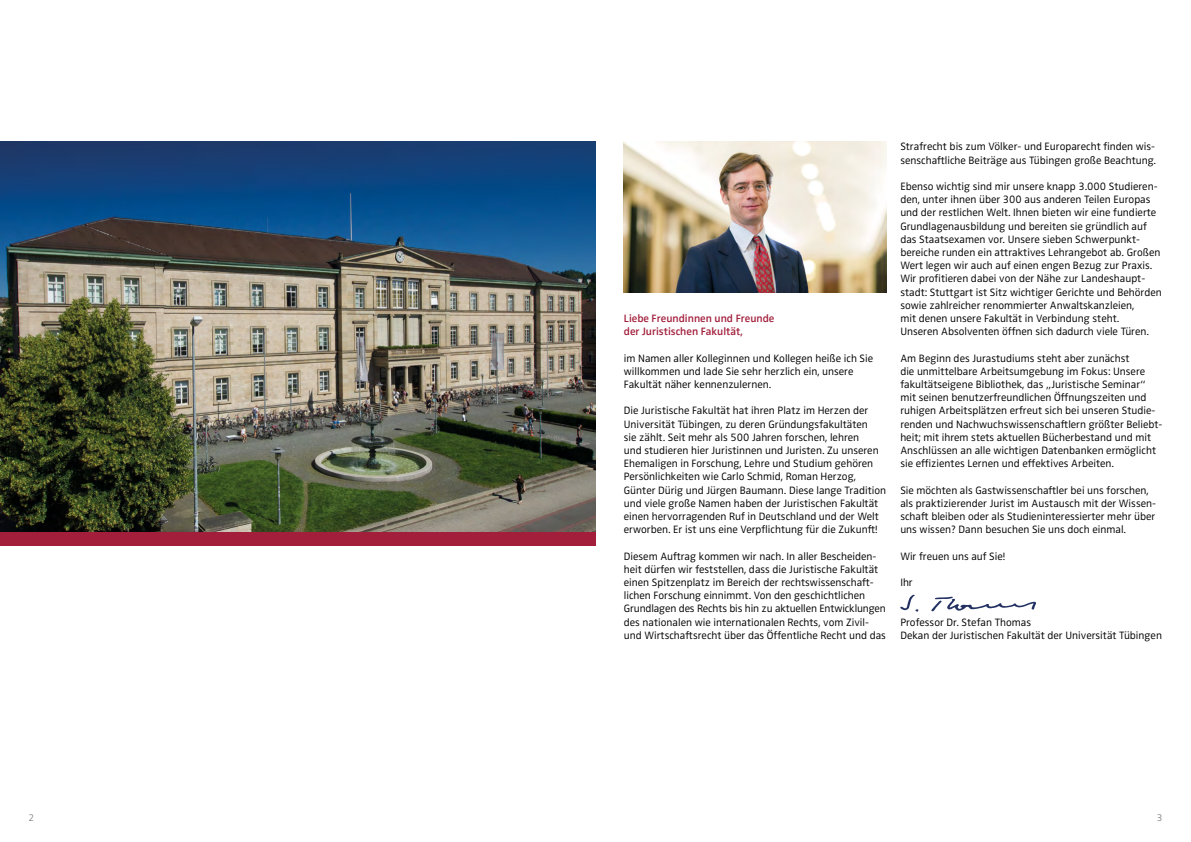
<style>
.page{position:relative;width:1191px;height:842px;background:#fff}
.page>*{position:absolute;margin:0;border:0;box-sizing:border-box;transform-origin:0 0}
.t1{font:300 11px/13.2px "Zwo OT";color:#000}
.t2{font:600 11px/13.2px "Zwo OT";color:#a21e3b}
.t3{font:300 10px "Zwo OT";color:#878787}
</style>
<div class="page">
<img style="left:0;top:142px;width:595px;height:390px">
<div style="left:0;top:532px;width:595px;height:14px;background:#a21e3b"></div>
<img style="left:624px;top:142px;width:262px;height:150px">
<svg style="left:931px;top:597px;width:105px;height:14px"></svg>
<svg style="left:900px;top:595px;width:18px;height:17px"></svg>
<p class="t2" style="left:624px;top:312px;width:152px">Liebe Freundinnen und Freunde der Juristischen Fakultät,</p>
<p class="t1" style="left:624px;top:351px;width:251px">im Namen aller Kolleginnen und Kollegen heiße ich Sie willkommen und lade Sie sehr herzlich ein, unsere<br>Fakultät näher kennenzulernen.</p>
<p class="t1" style="left:624px;top:404px;width:264px">Die Juristische Fakultät hat ihren Platz im Herzen der Universität Tübingen, zu deren Gründungsfakultäten<br>sie zählt. Seit mehr als 500 Jahren forschen, lehren<br>und studieren hier Juristinnen und Juristen. Zu unseren Ehemaligen in Forschung, Lehre und Studium gehören Persönlichkeiten wie Carlo Schmid, Roman Herzog, Günter Dürig und Jürgen Baumann. Diese lange Tradition und viele große Namen haben der Juristischen Fakultät einen hervorragenden Ruf in Deutschland und der Welt erworben. Er ist uns eine Verpflichtung für die Zukunft!</p>
<p class="t1" style="left:624px;top:549px;width:264px">Diesem Auftrag kommen wir nach. In aller Bescheiden&shy;heit dürfen wir feststellen, dass die Juristische Fakultät einen Spitzenplatz im Bereich der rechtswissenschaft&shy;lichen Forschung einnimmt. Von den geschichtlichen Grundlagen des Rechts bis hin zu aktuellen Entwicklungen des nationalen wie internationalen Rechts, vom Zivil&shy;und Wirtschaftsrecht über das Öffentliche Recht und das</p>
<p class="t1" style="left:900px;top:140px;width:257px">Strafrecht bis zum Völker- und Europarecht finden wis&shy;senschaftliche Beiträge aus Tübingen große Beachtung.</p>
<p class="t1" style="left:900px;top:180px;width:263px">Ebenso wichtig sind mir unsere knapp 3.000 Studieren&shy;den, unter ihnen über 300 aus anderen Teilen Europas und der restlichen Welt. Ihnen bieten wir eine fundierte Grundlagenausbildung und bereiten sie gründlich auf das Staatsexamen vor. Unsere sieben Schwerpunkt&shy;bereiche runden ein attraktives Lehrangebot ab. Großen Wert legen wir auch auf einen engen Bezug zur Praxis.<br>Wir profitieren dabei von der Nähe zur Landeshaupt&shy;stadt: Stuttgart ist Sitz wichtiger Gerichte und Behörden sowie zahlreicher renommierter Anwaltskanzleien,<br>mit denen unsere Fakultät in Verbindung steht.<br>Unseren Absolventen öffnen sich dadurch viele Türen.</p>
<p class="t1" style="left:900px;top:351px;width:264px">Am Beginn des Jurastudiums steht aber zunächst<br>die unmittelbare Arbeitsumgebung im Fokus: Unsere fakultätseigene Bibliothek, das „Juristische Seminar“ mit seinen benutzerfreundlichen Öffnungszeiten und ruhigen Arbeitsplätzen erfreut sich bei unseren Studie&shy;renden und Nachwuchswissenschaftlern größter Beliebt&shy;heit; mit ihrem stets aktuellen Bücherbestand und mit Anschlüssen an alle wichtigen Datenbanken ermöglicht sie effizientes Lernen und effektives Arbeiten.</p>
<p class="t1" style="left:900px;top:483px;width:257px">Sie möchten als Gastwissenschaftler bei uns forschen, als praktizierender Jurist im Austausch mit der Wissen&shy;schaft bleiben oder als Studieninteressierter mehr über uns wissen? Dann besuchen Sie uns doch einmal.</p>
<p class="t1" style="left:900px;top:549px;width:106px">Wir freuen uns auf Sie!</p>
<p class="t1" style="left:900px;top:576px;width:14px">Ihr</p>
<p class="t1" style="left:900px;top:615px;width:263px">Professor Dr. Stefan Thomas<br>Dekan der Juristischen Fakultät der Universität Tübingen</p>
<p class="t3" style="left:28px;top:812px;width:7px">2</p>
<p class="t3" style="left:1156px;top:812px;width:7px">3</p>
</div>
